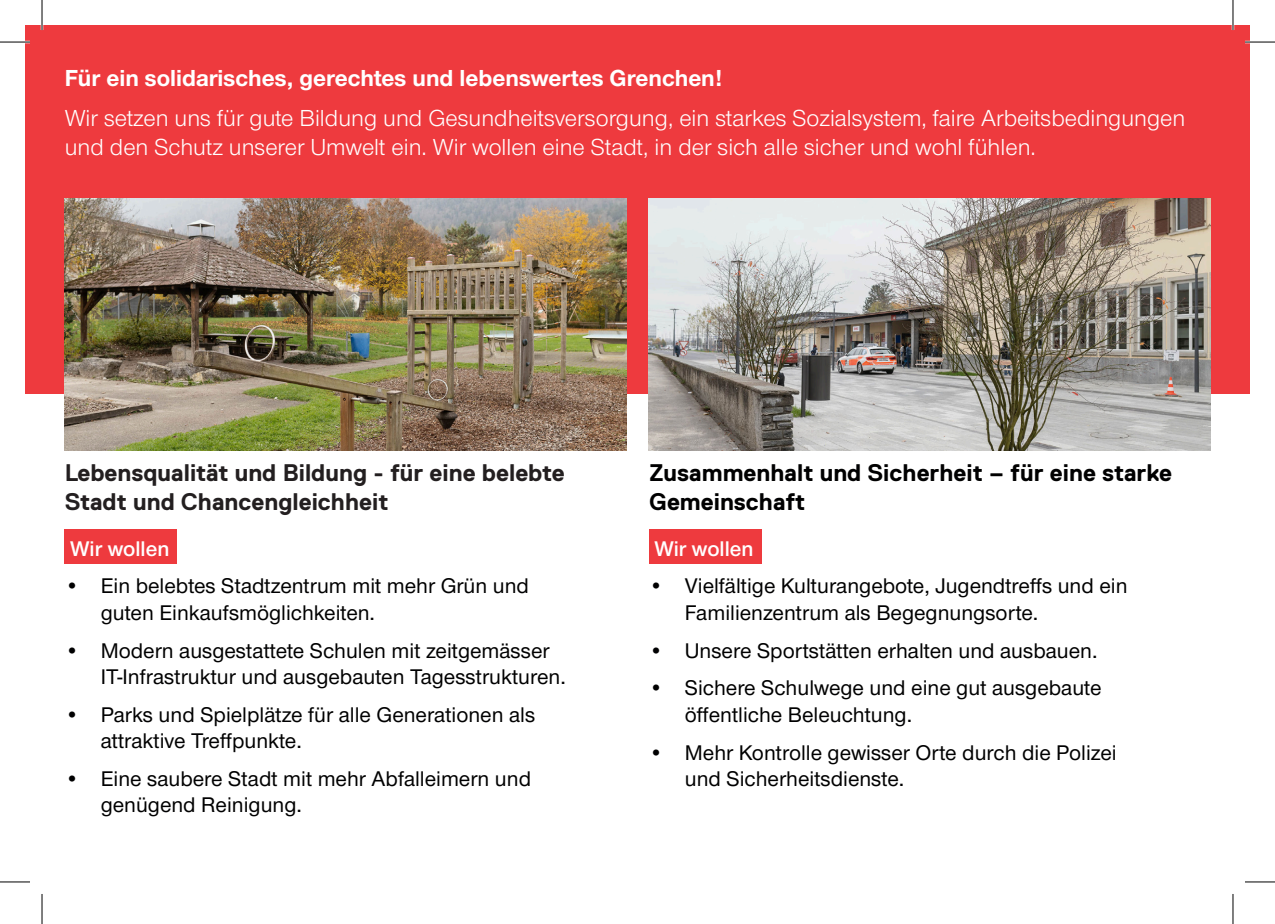
<style>
.page{position:relative;width:1275px;height:924px;background:#fff}
.page>*{position:absolute;margin:0;border:0;box-sizing:border-box;transform-origin:0 0}
.t1{font:24px/28.8px "Nimbus San Nov";color:#fff}
.t2{font:700 24px/28.8px "Replica";color:#231f20}
.t3{font:700 24px "Nimbus San Nov";color:#fff}
.t4{font:700 24px/28.8px "Replica";color:#000001}
.t5{font:500 22px/26.4px "Nimbus San Nov";color:#000001}
.t6{font:22px "Nimbus San Nov Sem Bol";color:#fff}
</style>
<div class="page">
<div style="left:65px;top:529px;width:112px;height:34px;background:#ee3a3e"></div>
<div style="left:25px;top:25px;width:1225px;height:368px;background:#ee3a3e"></div>
<img style="left:649px;top:198px;width:561px;height:252px">
<img style="left:65px;top:198px;width:561px;height:252px">
<div style="left:649px;top:529px;width:112px;height:34px;background:#ee3a3e"></div>
<hr style="left:0;top:41px;width:30px;height:2px;background:#fff">
<hr style="left:1245px;top:41px;width:30px;height:2px;background:#fff">
<hr style="left:41px;top:0;width:2px;height:30px;background:#fff">
<hr style="left:1231px;top:0;width:3px;height:30px;background:#fff">
<hr style="left:0;top:42px;width:30px;height:1px;background:#000">
<hr style="left:1245px;top:42px;width:30px;height:1px;background:#000">
<hr style="left:0;top:881px;width:30px;height:1px;background:#000">
<hr style="left:1245px;top:881px;width:30px;height:1px;background:#000">
<hr style="left:42px;top:0;width:1px;height:30px;background:#000">
<hr style="left:42px;top:893px;width:1px;height:30px;background:#000">
<hr style="left:1232px;top:0;width:1px;height:30px;background:#000">
<hr style="left:1232px;top:893px;width:1px;height:30px;background:#000">
<p class="t3" style="left:65px;top:63px;width:659px">Für ein solidarisches, gerechtes und lebenswertes Grenchen!</p>
<p class="t1" style="left:65px;top:104px;width:1122px">Wir setzen uns für gute Bildung und Gesundheitsversorgung, ein starkes Sozialsystem, faire Arbeitsbedingungen und den Schutz unserer Umwelt ein. Wir wollen eine Stadt, in der sich alle sicher und wohl fühlen.</p>
<p class="t2" style="left:65px;top:458px;width:501px">Lebensqualität und Bildung - für eine belebte<br>Stadt und Chancengleichheit</p>
<p class="t6" style="left:70px;top:535px;width:101px">Wir wollen</p>
<p class="t5" style="left:101px;top:572px;width:430px;text-indent:-36px">• Ein belebtes Stadtzentrum mit mehr Grün und guten Einkaufsmöglichkeiten.</p>
<p class="t5" style="left:101px;top:636px;width:467px;text-indent:-36px">• Modern ausgestattete Schulen mit zeitgemässer<br>IT-Infrastruktur und ausgebauten Tagesstrukturen.</p>
<p class="t5" style="left:101px;top:701px;width:436px;text-indent:-36px">• Parks und Spielplätze für alle Generationen als attraktive Treffpunkte.</p>
<p class="t5" style="left:101px;top:765px;width:432px;text-indent:-36px">• Eine saubere Stadt mit mehr Abfalleimern und genügend Reinigung.</p>
<p class="t4" style="left:649px;top:458px;width:524px">Zusammenhalt und Sicherheit – für eine starke<br>Gemeinschaft</p>
<p class="t6" style="left:654px;top:535px;width:101px">Wir wollen</p>
<p class="t5" style="left:685px;top:572px;width:444px;text-indent:-36px">• Vielfältige Kulturangebote, Jugendtreffs und ein<br>Familienzentrum als Begegnungsorte.</p>
<p class="t5" style="left:649px;top:636px;width:450px">• Unsere Sportstätten erhalten und ausbauen.</p>
<p class="t5" style="left:685px;top:674px;width:418px;text-indent:-36px">• Sichere Schulwege und eine gut ausgebaute öffentliche Beleuchtung.</p>
<p class="t5" style="left:685px;top:738px;width:433px;text-indent:-36px">• Mehr Kontrolle gewisser Orte durch die Polizei und Sicherheitsdienste.</p>
</div>
